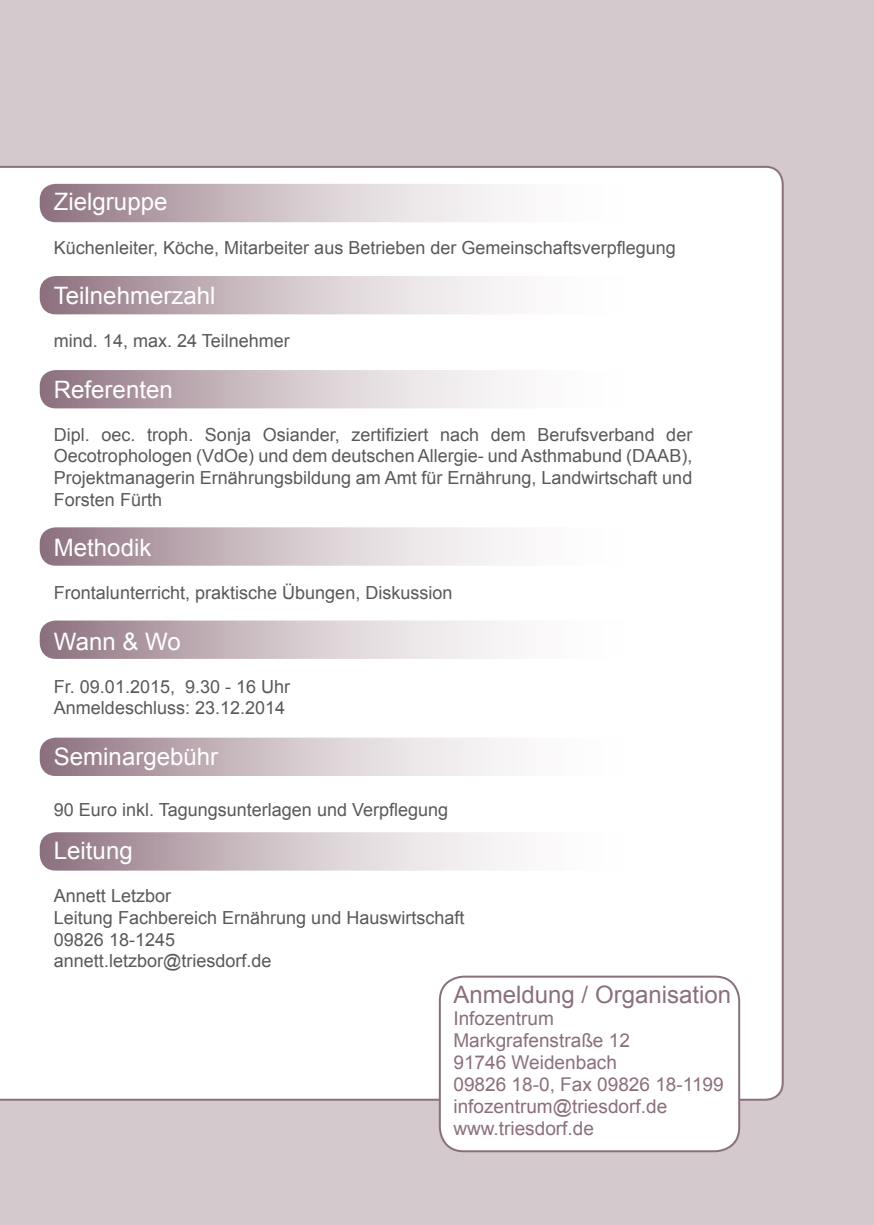
<style>
.page{position:relative;width:874px;height:1225px;background:#fff}
.page>*{position:absolute;margin:0;border:0;box-sizing:border-box;transform-origin:0 0}
.t1{font:24px "Arial";color:#fff}
.t2{font:24px "Arial";color:#8a6f7e}
.t3{font:19px/22px "Arial";color:#8a6f7e}
.t4{font:18px/21.6px "Arial";color:#58595b}
</style>
<div class="page">
<div style="left:0;top:0;width:873px;height:1225px;background:#d4c9cd"></div>
<div style="left:0;top:166px;width:783px;height:934px;background:#fff"></div>
<div style="left:439px;top:976px;width:299px;height:175px;background:#fff;border-radius:24px"></div>
<div style="left:438px;top:975px;width:301px;height:177px;border:2px solid #8a6f7e;border-radius:24px"></div>
<svg style="left:40px;top:832px;width:623px;height:38px"></svg>
<svg style="left:40px;top:620px;width:623px;height:39px"></svg>
<svg style="left:40px;top:370px;width:623px;height:38px"></svg>
<svg style="left:40px;top:184px;width:623px;height:38px"></svg>
<svg style="left:40px;top:737px;width:623px;height:39px"></svg>
<svg style="left:40px;top:527px;width:623px;height:39px"></svg>
<svg style="left:40px;top:276px;width:623px;height:38px"></svg>
<h1 class="t1" style="left:54px;top:186px;width:115px">Zielgruppe</h1>
<p class="t4" style="left:54px;top:236px;width:623px">Küchenleiter, Köche, Mitarbeiter aus Betrieben der Gemeinschaftsverpflegung</p>
<h1 class="t1" style="left:54px;top:280px;width:163px">Teilnehmerzahl</h1>
<p class="t4" style="left:54px;top:330px;width:237px">mind. 14, max. 24 Teilnehmer</p>
<h1 class="t1" style="left:54px;top:373px;width:120px">Referenten</h1>
<p class="t4" style="left:54px;top:424px;width:639px;text-align:justify">Dipl. oec. troph. Sonja Osiander, zertifiziert nach dem Berufsverband der Oecotrophologen (VdOe) und dem deutschen Allergie- und Asthmabund (DAAB), Projektmanagerin Ernährungsbildung am Amt für Ernährung, Landwirtschaft und Forsten Fürth</p>
<h1 class="t1" style="left:54px;top:532px;width:99px">Methodik</h1>
<p class="t4" style="left:54px;top:582px;width:400px">Frontalunterricht, praktische Übungen, Diskussion</p>
<h1 class="t1" style="left:54px;top:625px;width:128px">Wann &amp; Wo</h1>
<p class="t4" style="left:54px;top:676px;width:238px">Fr. 09.01.2015, 9.30 - 16 Uhr<br>Anmeldeschluss: 23.12.2014</p>
<h1 class="t1" style="left:54px;top:740px;width:166px">Seminargebühr</h1>
<p class="t4" style="left:54px;top:798px;width:395px">90 Euro inkl. Tagungsunterlagen und Verpflegung</p>
<h1 class="t1" style="left:54px;top:835px;width:80px">Leitung</h1>
<p class="t4" style="left:54px;top:885px;width:412px">Annett Letzbor<br>Leitung Fachbereich Ernährung und Hauswirtschaft<br>09826 18-1245<br>annett.letzbor@triesdorf.de</p>
<h1 class="t2" style="left:453px;top:978px;width:279px">Anmeldung / Organisation</h1>
<p class="t3" style="left:453px;top:1007px;width:272px">Infozentrum<br>Markgrafenstraße 12<br>91746 Weidenbach<br>09826 18-0, Fax 09826 18-1199 infozentrum@triesdorf.de www.triesdorf.de</p>
</div>
